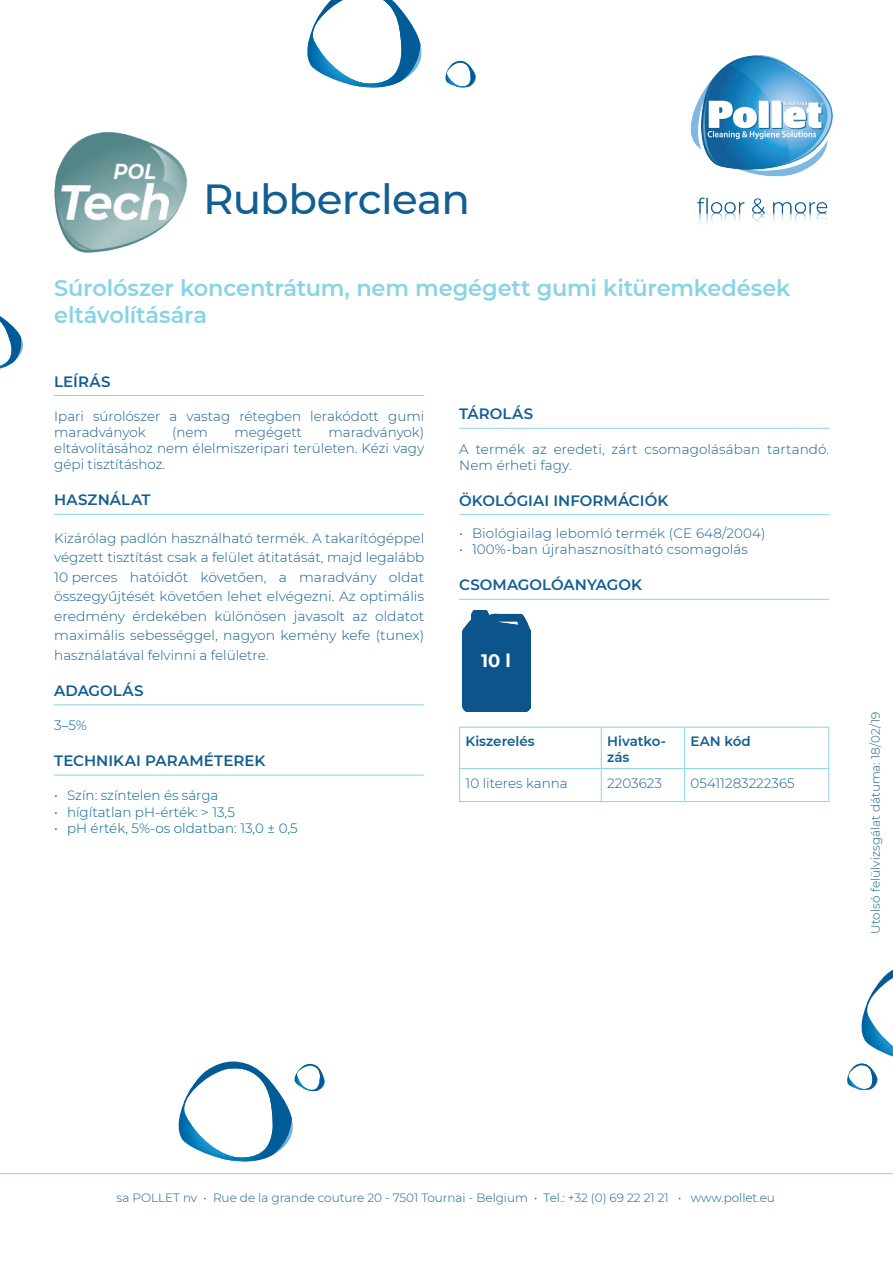
<style>
.page{position:relative;width:893px;height:1263px;background:#fff}
.page>*{position:absolute;margin:0;border:0;box-sizing:border-box;transform-origin:0 0}
.t1{font:500 42px "Montserrat";letter-spacing:-.015em;color:#115e92}
.t2{font:600 22.5px/27px "Montserrat";letter-spacing:-.01em;color:#86d4e6}
.t3{font:700 18px "Montserrat";color:#fff}
.t4{font:600 15px "Montserrat";letter-spacing:.005em;color:#115e92}
.t5{font:300 13.5px/19.5px "Montserrat";color:#115e92}
.t6{font:300 13.5px "Montserrat";color:#016298}
.t7{font:600 13.5px/16.2px "Montserrat";color:#115e92}
.t8{font:300 12px "Montserrat";color:#115e92}
</style>
<div class="page">
<hr style="left:54px;top:395px;width:370px;height:1px;background:#86d4e6">
<hr style="left:54px;top:514px;width:370px;height:1px;background:#86d4e6">
<hr style="left:54px;top:704px;width:370px;height:1px;background:#86d4e6">
<hr style="left:54px;top:775px;width:370px;height:1px;background:#86d4e6">
<hr style="left:459px;top:428px;width:370px;height:1px;background:#86d4e6">
<hr style="left:459px;top:514px;width:370px;height:1px;background:#86d4e6">
<hr style="left:459px;top:599px;width:370px;height:1px;background:#86d4e6">
<img style="left:690px;top:55px;width:143px;height:169px">
<svg style="left:307px;top:0;width:115px;height:88px"></svg>
<svg style="left:178px;top:1061px;width:147px;height:101px"></svg>
<svg style="left:445px;top:61px;width:31px;height:27px"></svg>
<svg style="left:0;top:316px;width:23px;height:52px"></svg>
<hr style="left:0;top:1173px;width:893px;height:1px;background:#86d4e6">
<img style="left:54px;top:132px;width:132px;height:121px">
<svg style="left:861px;top:970px;width:32px;height:86px"></svg>
<svg style="left:847px;top:1063px;width:31px;height:27px"></svg>
<hr style="left:459px;top:727px;width:142px;height:1px;background:#86d4e6">
<hr style="left:459px;top:727px;width:1px;height:41px;background:#86d4e6">
<hr style="left:601px;top:727px;width:84px;height:1px;background:#86d4e6">
<hr style="left:601px;top:727px;width:1px;height:41px;background:#86d4e6">
<hr style="left:685px;top:727px;width:144px;height:1px;background:#86d4e6">
<hr style="left:684px;top:727px;width:1px;height:41px;background:#86d4e6">
<hr style="left:828px;top:727px;width:1px;height:41px;background:#86d4e6">
<hr style="left:459px;top:768px;width:142px;height:1px;background:#86d4e6">
<hr style="left:601px;top:768px;width:84px;height:1px;background:#86d4e6">
<hr style="left:685px;top:768px;width:144px;height:1px;background:#86d4e6">
<hr style="left:601px;top:769px;width:1px;height:32px;background:#86d4e6">
<hr style="left:684px;top:769px;width:1px;height:32px;background:#86d4e6">
<hr style="left:459px;top:769px;width:1px;height:32px;background:#86d4e6">
<hr style="left:828px;top:769px;width:1px;height:32px;background:#86d4e6">
<hr style="left:459px;top:801px;width:142px;height:1px;background:#86d4e6">
<hr style="left:601px;top:801px;width:84px;height:1px;background:#86d4e6">
<hr style="left:685px;top:801px;width:144px;height:1px;background:#86d4e6">
<div style="left:462px;top:611px;width:68px;height:100px;background:#0b558c"></div>
<h1 class="t1" style="left:203px;top:169px;width:268px">Rubberclean</h1>
<h2 class="t2" style="left:54px;top:273px;width:738px">Súrolószer koncentrátum, nem megégett gumi kitüremkedések eltávolítására</h2>
<p class="t4" style="left:54px;top:371px;width:58px">LEÍRÁS</p>
<p class="t5" style="left:54px;top:407px;width:371px;line-height:16.2px">Ipari súrolószer a vastag rétegben lerakódott gumi maradványok</p>
<p class="t5" style="left:54px;top:424px;width:371px;line-height:16.2px;text-align:justify;text-indent:274px">maradványok) eltávolításához nem élelmiszeripari területen. Kézi vagy gépi tisztításhoz.</p>
<p class="t4" style="left:54px;top:489px;width:98px">HASZNÁLAT</p>
<p class="t5" style="left:54px;top:528px;width:371px;text-align:justify">Kizárólag padlón használható termék. A takarítógéppel végzett tisztítást csak a felület átitatását, majd legalább 10 perces hatóidőt követően, a maradvány oldat összegyűjtését követően lehet elvégezni. Az optimális eredmény érdekében különösen javasolt az oldatot maximális sebességgel, nagyon kemény kefe (tunex) használatával felvinni a felületre.</p>
<p class="t4" style="left:54px;top:680px;width:91px">ADAGOLÁS</p>
<p class="t6" style="left:54px;top:716px;width:34px">3–5%</p>
<p class="t4" style="left:54px;top:750px;width:213px">TECHNIKAI PARAMÉTEREK</p>
<p class="t6" style="left:54px;top:786px;width:166px">• Szín: színtelen és sárga</p>
<p class="t6" style="left:54px;top:803px;width:182px">• hígítatlan pH-érték: &gt; 13,5</p>
<p class="t6" style="left:54px;top:819px;width:245px">• pH érték, 5%-os oldatban: 13,0 ± 0,5</p>
<p class="t5" style="left:172px;top:422px;width:37px">(nem</p>
<p class="t5" style="left:234px;top:422px;width:69px">megégett</p>
<p class="t4" style="left:459px;top:403px;width:75px">TÁROLÁS</p>
<p class="t5" style="left:459px;top:440px;width:371px;line-height:16.2px">A termék az eredeti, zárt csomagolásában tartandó.<br>Nem érheti fagy.</p>
<p class="t4" style="left:459px;top:490px;width:211px">ÖKOLÓGIAI INFORMÁCIÓK</p>
<p class="t5" style="left:459px;top:523px;width:308px">• Biológiailag lebomló termék (CE 648/2004)</p>
<p class="t5" style="left:459px;top:539px;width:290px">• 100%-ban újrahasznosítható csomagolás</p>
<p class="t4" style="left:459px;top:574px;width:184px">CSOMAGOLÓANYAGOK</p>
<h3 class="t3" style="left:481px;top:648px;width:31px">10 l</h3>
<p class="t7" style="left:466px;top:733px;width:71px">Kiszerelés</p>
<p class="t7" style="left:607px;top:733px;width:60px">Hivatko&shy;zás</p>
<p class="t7" style="left:691px;top:733px;width:62px">EAN kód</p>
<p class="t5" style="left:466px;top:772px;width:104px">10 literes kanna</p>
<p class="t5" style="left:607px;top:772px;width:56px">2203623</p>
<p class="t5" style="left:691px;top:772px;width:106px">05411283222365</p>
<p class="t8" style="left:867px;top:934px;width:224px;rotate:-90deg">Utolsó felülvizsgálat dátuma: 18/02/19</p>
<p class="t8" style="left:117px;top:1189px;width:660px">sa POLLET nv • Rue de la grande couture 20 - 7501 Tournai - Belgium • Tel.: +32 (0) 69 22 21 21 • www.pollet.eu</p>
</div>
